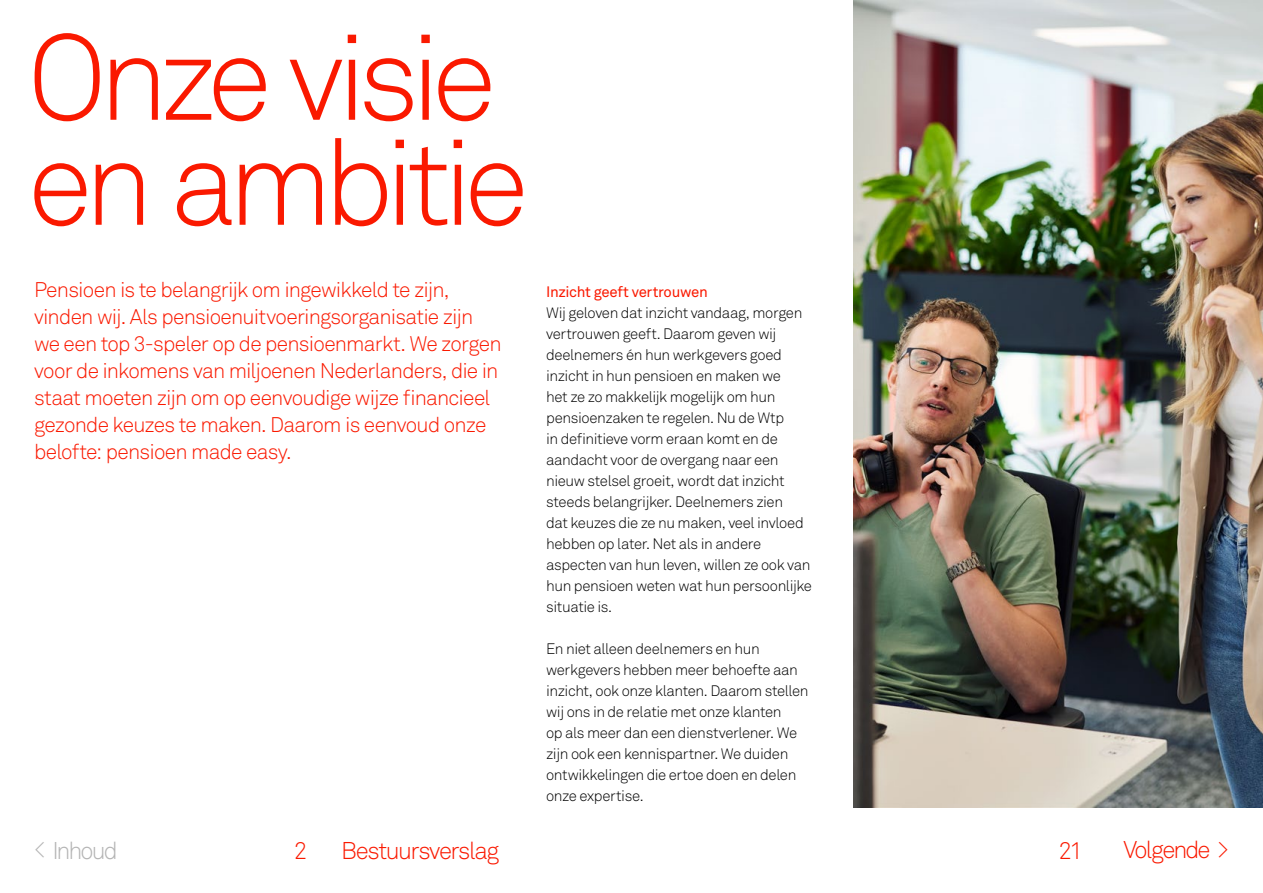
<style>
.page{position:relative;width:1263px;height:893px;background:#fff}
.page>*{position:absolute;margin:0;border:0;box-sizing:border-box;transform-origin:0 0}
.t1{font:300 120px/105px "Akkurat Pro";letter-spacing:-.08em;color:#fa1900}
.t2{font:300 24px "Akkurat Pro";letter-spacing:-.06em;color:#fa1900}
.t3{font:300 24px "Akkurat Pro";letter-spacing:-.08em;color:#fa1900}
.t4{font:300 24px "Akkurat Pro";letter-spacing:-.08em;color:#b4b4b4}
.t5{font:300 21px/27px "Akkurat Pro";letter-spacing:-.035em;color:#fa1900}
.t6{font:300 15px/21px "Akkurat Pro";letter-spacing:-.025em;color:#000}
.t7{font:15px "Akkurat Pro";letter-spacing:-.02em;color:#fa1900}
</style>
<div class="page">
<img style="left:853px;top:0;width:410px;height:808px">
<h1 class="t1" style="left:28px;top:25px;width:502px">Onze visie en ambitie</h1>
<p class="t5" style="left:34px;top:276px;width:469px">Pensioen is te belangrijk om ingewikkeld te zijn, vinden wij. Als pensioenuitvoeringsorganisatie zijn we een top 3-speler op de pensioenmarkt. We zorgen voor de inkomens van miljoenen Nederlanders, die in staat moeten zijn om op eenvoudige wijze financieel gezonde keuzes te maken. Daarom is eenvoud onze belofte: pensioen made easy.</p>
<p class="t7" style="left:546px;top:283px;width:163px">Inzicht geeft vertrouwen</p>
<p class="t6" style="left:546px;top:302px;width:267px">Wij geloven dat inzicht vandaag, morgen vertrouwen geeft. Daarom geven wij deelnemers én hun werkgevers goed inzicht in hun pensioen en maken we<br>het ze zo makkelijk mogelijk om hun pensioenzaken te regelen. Nu de Wtp<br>in definitieve vorm eraan komt en de aandacht voor de overgang naar een nieuw stelsel groeit, wordt dat inzicht steeds belangrijker. Deelnemers zien<br>dat keuzes die ze nu maken, veel invloed hebben op later. Net als in andere aspecten van hun leven, willen ze ook van hun pensioen weten wat hun persoonlijke situatie is.</p>
<p class="t6" style="left:546px;top:638px;width:264px">En niet alleen deelnemers en hun werkgevers hebben meer behoefte aan inzicht, ook onze klanten. Daarom stellen wij ons in de relatie met onze klanten<br>op als meer dan een dienstverlener. We zijn ook een kennispartner. We duiden ontwikkelingen die ertoe doen en delen onze expertise.</p>
<h2 class="t4" style="left:34px;top:836px;width:85px">&lt; Inhoud</h2>
<h2 class="t2" style="left:294px;top:836px;width:15px">2</h2>
<h2 class="t2" style="left:341px;top:836px;width:160px">Bestuursverslag</h2>
<h2 class="t2" style="left:1058px;top:836px;width:27px">21</h2>
<h2 class="t3" style="left:1123px;top:836px;width:107px">Volgende &gt;</h2>
</div>
